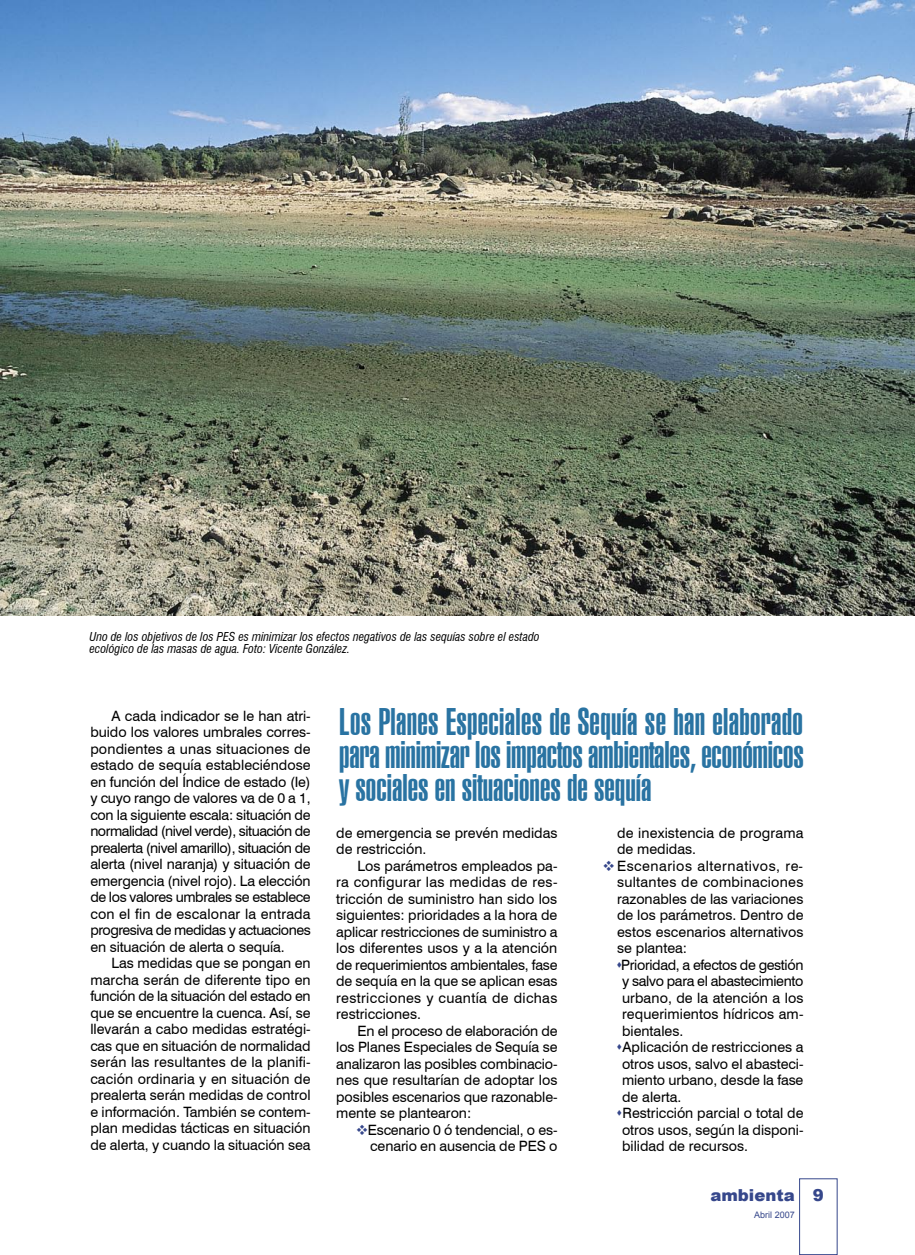
<style>
.page{position:relative;width:915px;height:1255px;background:#fff}
.page>*{position:absolute;margin:0;border:0;box-sizing:border-box;transform-origin:0 0}
.sumario{font:900 extra-condensed 37.5px/33px "Swiss 911 BT";color:#2973a2;text-align:justify}
.t1{font:900 16.5px "Arial";color:#36478b}
.Texto_general{font:14.25px/16.5px "Swiss 721 BT";color:#000;text-align:justify}
.Pié_de_foto{font:italic condensed 12px/12px "Swiss 721 BT";color:#000}
.t2{font:9px "Arial";color:#36478b}
.s1{color:#36478b}
</style>
<div class="page">
<div style="left:799px;top:1178px;width:38px;height:76px;border:1px solid #36478b"></div>
<img style="left:0;top:0;width:914px;height:615px">
<p class="Pié_de_foto" style="left:89px;top:631px;width:451px">Uno de los objetivos de los PES es minimizar los efectos negativos de las sequías sobre el estado ecológico de las masas de agua. Foto: Vicente González.</p>
<p class="Texto_general" style="left:90px;top:707px;width:222px;text-indent:21px">A cada indicador se le han atri&shy;buido los valores umbrales corres&shy;pondientes a unas situaciones de estado de sequía estableciéndose en función del Índice de estado (Ie) y cuyo rango de valores va de 0 a 1, con la siguiente escala: situación de normalidad (nivel verde), situación de prealerta (nivel amarillo), situación de alerta (nivel naranja) y situación de emergencia (nivel rojo). La elección de los valores umbrales se establece con el fin de escalonar la entrada progresiva de medidas y actuaciones en situación de alerta o sequía.</p>
<p class="Texto_general" style="left:90px;top:954px;width:222px;text-indent:21px">Las medidas que se pongan en marcha serán de diferente tipo en función de la situación del estado en que se encuentre la cuenca. Así, se llevarán a cabo medidas estratégi&shy;cas que en situación de normalidad serán las resultantes de la planifi&shy;cación ordinaria y en situación de prealerta serán medidas de control e información. También se contem&shy;plan medidas tácticas en situación de alerta, y cuando la situación sea</p>
<p class="sumario" style="left:339px;top:706px;width:466px">Los Planes Especiales de Sequía se han elaborado para minimizar los impactos ambientales, económicos y sociales en situaciones de sequía</p>
<p class="Texto_general" style="left:336px;top:824px;width:223px">de emergencia se prevén medidas de restricción.</p>
<p class="Texto_general" style="left:336px;top:857px;width:223px;text-indent:21px">Los parámetros empleados pa&shy;ra configurar las medidas de res&shy;tricción de suministro han sido los siguientes: prioridades a la hora de aplicar restricciones de suministro a los diferentes usos y a la atención de requerimientos ambientales, fase de sequía en la que se aplican esas restricciones y cuantía de dichas restricciones.</p>
<p class="Texto_general" style="left:336px;top:1022px;width:223px;text-indent:21px">En el proceso de elaboración de los Planes Especiales de Sequía se analizaron las posibles combinacio&shy;nes que resultarían de adoptar los posibles escenarios que razonable&shy;mente se plantearon:</p>
<p class="Texto_general" style="left:355px;top:1121px;width:203px;text-align:right"><span class="s1">❖</span>Escenario 0 ó tendencial, o es&shy;cenario en ausencia de PES o</p>
<p class="Texto_general" style="left:617px;top:824px;width:188px">de inexistencia de programa de medidas.</p>
<p class="Texto_general" style="left:617px;top:857px;width:188px;text-indent:-15px"><span class="s1">❖</span>Escenarios alternativos, re&shy;sultantes de combinaciones razonables de las variaciones de los parámetros. Dentro de estos escenarios alternativos se plantea:</p>
<p class="Texto_general" style="left:622px;top:956px;width:183px;text-indent:-6px"><span class="s1">▲</span>Prioridad, a efectos de gestión y salvo para el abastecimiento urbano, de la atención a los requerimientos hídricos am&shy;bientales.</p>
<p class="Texto_general" style="left:622px;top:1038px;width:183px;text-indent:-6px"><span class="s1">▲</span>Aplicación de restricciones a otros usos, salvo el abasteci&shy;miento urbano, desde la fase de alerta.</p>
<p class="Texto_general" style="left:622px;top:1104px;width:183px;text-indent:-6px"><span class="s1">▲</span>Restricción parcial o total de otros usos, según la disponi&shy;bilidad de recursos.</p>
<p class="t1" style="left:710px;top:1182px;width:86px">ambienta</p>
<p class="t2" style="left:754px;top:1208px;width:42px">Abril 2007</p>
<p class="t1" style="left:812px;top:1182px;width:13px">9</p>
</div>
